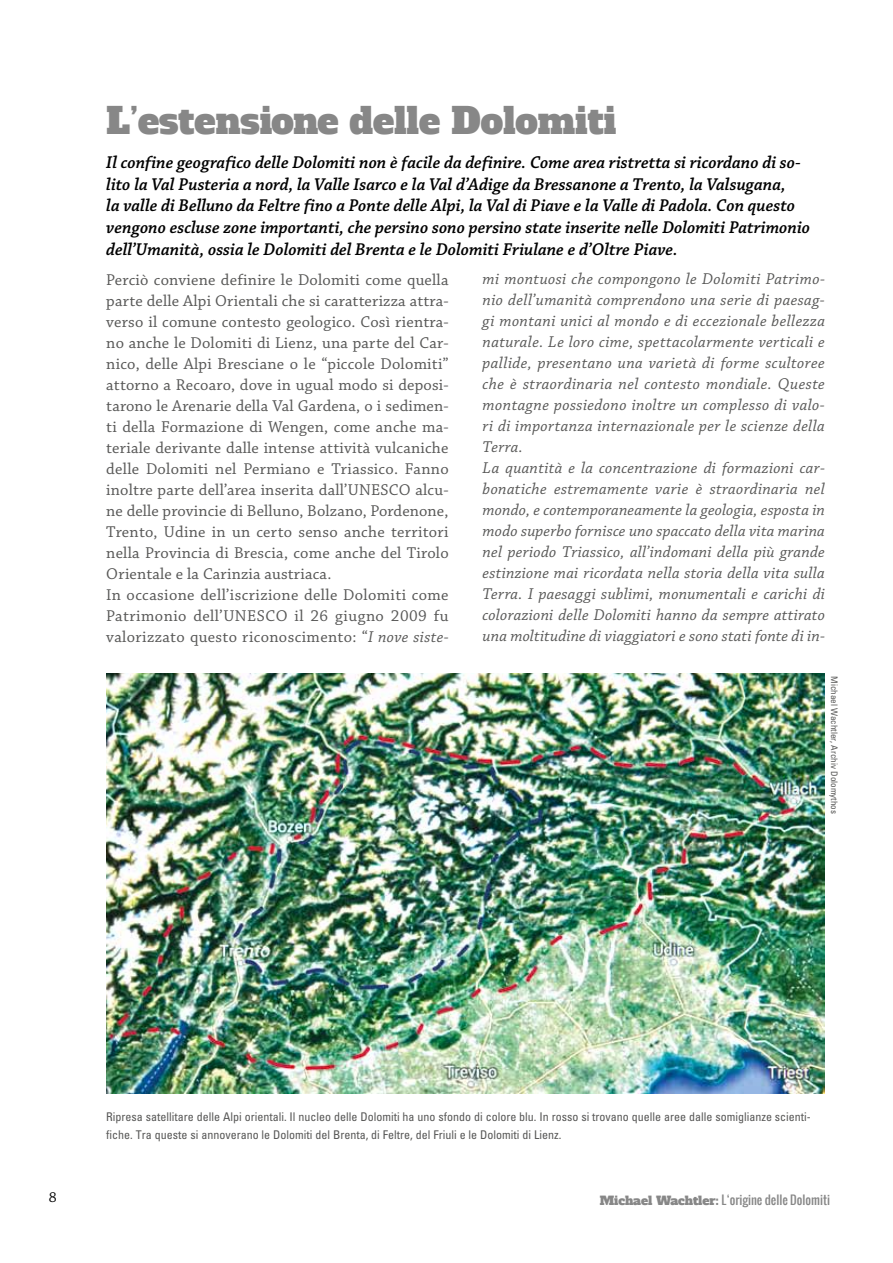
<style>
.page{position:relative;width:893px;height:1263px;background:#fff}
.page>*{position:absolute;margin:0;border:0;box-sizing:border-box;transform-origin:0 0}
.t1{font:36px "Alfa Slab One";color:#878787}
.t2{font:italic 600 18px/21.6px "Chaparral Pro";color:#000}
.t3{font:italic 16.5px/21px "Chaparral Pro";letter-spacing:.02em;color:#575756}
.t4{font:16.5px/21px "Chaparral Pro";letter-spacing:.015em;color:#575756}
.t5{font:15px "Chaparral Pro";color:#000}
.t6{font:condensed 12px/18px "Univers";color:#575756}
.t7{font:12px "Oswald";color:#878787}
.t8{font:condensed 9px "Univers";color:#575756}
.s1{font-style:italic}
.s2{font-family:"Alfa Slab One"}
</style>
<div class="page">
<img style="left:106px;top:673px;width:719px;height:420px">
<h1 class="t1" style="left:106px;top:97px;width:511px">L’estensione delle Dolomiti</h1>
<p class="t2" style="left:106px;top:152px;width:705px">Il confine geografico delle Dolomiti non è facile da definire. Come area ristretta si ricordano di so&shy;lito la Val Pusteria a nord, la Valle Isarco e la Val d’Adige da Bressanone a Trento, la Valsugana,<br>la valle di Belluno da Feltre fino a Ponte delle Alpi, la Val di Piave e la Valle di Padola. Con questo vengono escluse zone importanti, che persino sono persino state inserite nelle Dolomiti Patrimonio dell’Umanità, ossia le Dolomiti del Brenta e le Dolomiti Friulane e d’Oltre Piave.</p>
<p class="t3" style="left:483px;top:269px;width:344px">mi montuosi che compongono le Dolomiti Patrimo&shy;nio dell’umanità comprendono una serie di paesag&shy;gi montani unici al mondo e di eccezionale bellezza naturale. Le loro cime, spettacolarmente verticali e pallide, presentano una varietà di forme scultoree che è straordinaria nel contesto mondiale. Queste montagne possiedono inoltre un complesso di valo&shy;ri di importanza internazionale per le scienze della Terra.<br>La quantità e la concentrazione di formazioni car&shy;bonatiche estremamente varie è straordinaria nel mondo, e contemporaneamente la geologia, esposta in modo superbo fornisce uno spaccato della vita marina nel periodo Triassico, all’indomani della più grande estinzione mai ricordata nella storia della vita sulla Terra. I paesaggi sublimi, monumentali e carichi di colorazioni delle Dolomiti hanno da sempre attirato una moltitudine di viaggiatori e sono stati fonte di in-</p>
<p class="t4" style="left:106px;top:270px;width:344px">Perciò conviene definire le Dolomiti come quella parte delle Alpi Orientali che si caratterizza attra&shy;verso il comune contesto geologico. Così rientra&shy;no anche le Dolomiti di Lienz, una parte del Car&shy;nico, delle Alpi Bresciane o le “piccole Dolomiti” attorno a Recoaro, dove in ugual modo si deposi&shy;tarono le Arenarie della Val Gardena, o i sedimen&shy;ti della Formazione di Wengen, come anche ma&shy;teriale derivante dalle intense attività vulcaniche delle Dolomiti nel Permiano e Triassico. Fanno inoltre parte dell’area inserita dall’UNESCO alcu&shy;ne delle provincie di Belluno, Bolzano, Pordenone, Trento, Udine in un certo senso anche territori nella Provincia di Brescia, come anche del Tirolo Orientale e la Carinzia austriaca.<br>In occasione dell’iscrizione delle Dolomiti come Patrimonio dell’UNESCO il 26 giugno 2009 fu valorizzato questo riconoscimento: “<span class="s1">I nove siste-</span></p>
<p class="t8" style="left:840px;top:676px;width:139px;rotate:90deg">Michael Wachtler, Archiv Dolomythos</p>
<p class="t6" style="left:106px;top:1107px;width:706px">Ripresa satellitare delle Alpi orientali. Il nucleo delle Dolomiti ha uno sfondo di colore blu. In rosso si trovano quelle aree dalle somiglianze scienti&shy;fiche. Tra queste si annoverano le Dolomiti del Brenta, di Feltre, del Friuli e le Dolomiti di Lienz.</p>
<p class="t5" style="left:49px;top:1189px;width:9px">8</p>
<p class="t7" style="left:600px;top:1191px;width:232px"><span class="s2">Michael Wachtler:</span> L‘origine delle Dolomiti</p>
</div>
